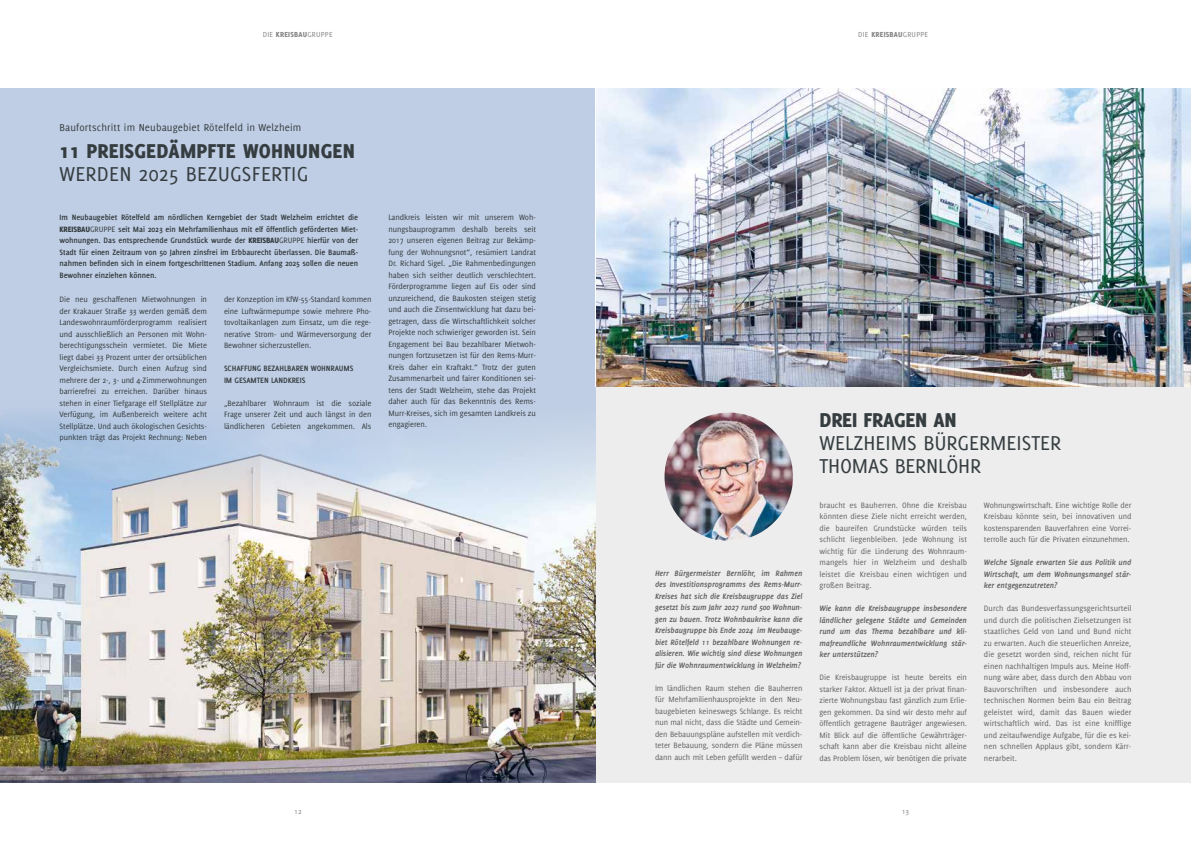
<style>
.page{position:relative;width:1191px;height:842px;background:#fff}
.page>*{position:absolute;margin:0;border:0;box-sizing:border-box;transform-origin:0 0}
.t1{font:22px/23px "Delicious";color:#353d40}
.t2{font:800 22px "Delicious";letter-spacing:.01em;color:#353d40}
.t3{font:800 22px "Delicious";letter-spacing:-.01em;color:#353d40}
.t4{font:11px "Delicious";letter-spacing:.01em;color:#353d40}
.t5{font:8.5px/11.5px "Delicious";letter-spacing:-.01em;color:#646363;text-align:justify}
.t6{font:8.5px/11.5px "Delicious";letter-spacing:-.01em;color:#353d40;text-align:justify}
.t7{font:italic 700 8.5px/11.5px "Delicious";letter-spacing:-.01em;color:#646363;text-align:justify}
.t8{font:700 8.5px/11.5px "Delicious";letter-spacing:-.01em;color:#353d40;text-align:justify}
.t9{font:8px "Delicious";letter-spacing:.03em;color:#878787}
.s1{font-weight:800}
.s2{font-weight:400}
</style>
<div class="page">
<div style="left:595px;top:387px;width:596px;height:395px;background:#ededed"></div>
<img style="left:664px;top:412px;width:129px;height:129px;border-radius:64px">
<div style="left:0;top:88px;width:595px;height:694px;background:#c0cee5"></div>
<img style="left:0;top:415px;width:595px;height:367px">
<img style="left:597px;top:88px;width:594px;height:299px">
<p class="t9" style="left:263px;top:30px;width:72px">DIE <span class="s1">KREISBAU</span>GRUPPE</p>
<p class="t4" style="left:60px;top:122px;width:243px">Baufortschritt im Neubaugebiet Rötelfeld in Welzheim</p>
<h1 class="t2" style="left:60px;top:139px;width:297px">11 PREISGEDÄMPFTE WOHNUNGEN</h1>
<h1 class="t1" style="left:60px;top:162px;width:250px">WERDEN 2025 BEZUGSFERTIG</h1>
<p class="t8" style="left:60px;top:212px;width:300px">Im Neubaugebiet Rötelfeld am nördlichen Kerngebiet der Stadt Welzheim errichtet die <span class="s1">KREISBAU</span><span class="s2">GRUPPE</span> seit Mai 2023 ein Mehrfamilienhaus mit elf öffentlich geförderten Miet&shy;wohnungen. Das entsprechende Grundstück wurde der <span class="s1">KREISBAU</span><span class="s2">GRUPPE</span> hierfür von der Stadt für einen Zeitraum von 50 Jahren zinsfrei im Erbbaurecht überlassen. Die Baumaß&shy;nahmen befinden sich in einem fortgeschrittenen Stadium. Anfang 2025 sollen die neuen Bewohner einziehen können.</p>
<p class="t6" style="left:60px;top:294px;width:149px">Die neu geschaffenen Mietwohnungen in der Krakauer Straße 33 werden gemäß dem Landeswohnraumförderprogramm realisiert und ausschließlich an Personen mit Wohn&shy;berechtigungsschein vermietet. Die Miete liegt dabei 33 Prozent unter der ortsüblichen Vergleichsmiete. Durch einen Aufzug sind mehrere der 2-, 3- und 4-Zimmerwohnungen barrierefrei zu erreichen. Darüber hinaus stehen in einer Tiefgarage elf Stellplätze zur Verfügung, im Außenbereich weitere acht Stellplätze. Und auch ökologischen Gesichts&shy;punkten trägt das Projekt Rechnung: Neben</p>
<p class="t6" style="left:224px;top:294px;width:149px">der Konzeption im KfW-55-Standard kommen eine Luftwärmepumpe sowie mehrere Pho&shy;tovoltaikanlagen zum Einsatz, um die rege&shy;nerative Strom- und Wärmeversorgung der Bewohner sicherzustellen.</p>
<p class="t8" style="left:224px;top:363px;width:131px">SCHAFFUNG BEZAHLBAREN WOHNRAUMS<br>IM GESAMTEN LANDKREIS</p>
<p class="t6" style="left:224px;top:397px;width:149px">„Bezahlbarer Wohnraum ist die soziale Frage unserer Zeit und auch längst in den ländlicheren Gebieten angekommen. Als</p>
<p class="t6" style="left:388px;top:212px;width:149px">Landkreis leisten wir mit unserem Woh&shy;nungsbauprogramm deshalb bereits seit 2017 unseren eigenen Beitrag zur Bekämp&shy;fung der Wohnungsnot“, resümiert Landrat Dr. Richard Sigel. „Die Rahmenbedingungen haben sich seither deutlich verschlechtert.<br>Förderprogramme liegen auf Eis oder sind unzureichend, die Baukosten steigen stetig und auch die Zinsentwicklung hat dazu bei&shy;getragen, dass die Wirtschaftlichkeit solcher Projekte noch schwieriger geworden ist. Sein Engagement bei Bau bezahlbarer Mietwoh&shy;nungen fortzusetzen ist für den Rems-Murr-Kreis daher ein Kraftakt.“ Trotz der guten Zusammenarbeit und fairer Konditionen sei&shy;tens der Stadt Welzheim, stehe das Projekt daher auch für das Bekenntnis des Rems-Murr-Kreises, sich im gesamten Landkreis zu engagieren.</p>
<p class="t9" style="left:858px;top:30px;width:72px">DIE <span class="s1">KREISBAU</span>GRUPPE</p>
<p class="t7" style="left:655px;top:567px;width:149px">Herr Bürgermeister Bernlöhr, im Rahmen des Investitionsprogramms des Rems-Murr-Kreises hat sich die Kreisbaugruppe das Ziel gesetzt bis zum Jahr 2027 rund 500 Wohnun&shy;gen zu bauen. Trotz Wohnbaukrise kann die Kreisbaugruppe bis Ende 2024 im Neubauge&shy;biet Rötelfeld 11 bezahlbare Wohnungen re&shy;alisieren. Wie wichtig sind diese Wohnungen für die Wohnraumentwicklung in Welzheim?</p>
<p class="t5" style="left:655px;top:682px;width:149px">Im ländlichen Raum stehen die Bauherren für Mehrfamilienhausprojekte in den Neu&shy;baugebieten keineswegs Schlange. Es reicht nun mal nicht, dass die Städte und Gemein&shy;den Bebauungspläne aufstellen mit verdich&shy;teter Bebauung, sondern die Pläne müssen dann auch mit Leben gefüllt werden – dafür</p>
<h1 class="t3" style="left:819px;top:407px;width:139px">DREI FRAGEN AN</h1>
<h1 class="t1" style="left:819px;top:431px;width:243px">WELZHEIMS BÜRGERMEISTER<br>THOMAS BERNLÖHR</h1>
<p class="t5" style="left:984px;top:499px;width:149px">Wohnungswirtschaft. Eine wichtige Rolle der Kreisbau könnte sein, bei innovativen und kostensparenden Bauverfahren eine Vorrei&shy;terrolle auch für die Privaten einzunehmen.</p>
<p class="t7" style="left:984px;top:557px;width:149px">Welche Signale erwarten Sie aus Politik und Wirtschaft, um dem Wohnungsmangel stär&shy;ker entgegenzutreten?</p>
<p class="t5" style="left:984px;top:602px;width:149px">Durch das Bundesverfassungsgerichtsurteil und durch die politischen Zielsetzungen ist staatliches Geld von Land und Bund nicht zu erwarten. Auch die steuerlichen Anreize, die gesetzt worden sind, reichen nicht für einen nachhaltigen Impuls aus. Meine Hoff&shy;nung wäre aber, dass durch den Abbau von Bauvorschriften und insbesondere auch technischen Normen beim Bau ein Beitrag geleistet wird, damit das Bauen wieder wirtschaftlich wird. Das ist eine knifflige und zeitaufwendige Aufgabe, für die es kei&shy;nen schnellen Applaus gibt, sondern Kärr&shy;nerarbeit.</p>
<p class="t5" style="left:819px;top:499px;width:149px">braucht es Bauherren. Ohne die Kreisbau könnten diese Ziele nicht erreicht werden, die baureifen Grundstücke würden teils schlicht liegenbleiben. Jede Wohnung ist wichtig für die Linderung des Wohnraum&shy;mangels hier in Welzheim und deshalb leistet die Kreisbau einen wichtigen und großen Beitrag.</p>
<p class="t7" style="left:819px;top:603px;width:149px">Wie kann die Kreisbaugruppe insbesondere ländlicher gelegene Städte und Gemeinden rund um das Thema bezahlbare und kli&shy;mafreundliche Wohnraumentwicklung stär&shy;ker unterstützen?</p>
<p class="t5" style="left:819px;top:672px;width:149px">Die Kreisbaugruppe ist heute bereits ein starker Faktor. Aktuell ist ja der privat finan&shy;zierte Wohnungsbau fast gänzlich zum Erlie&shy;gen gekommen. Da sind wir desto mehr auf öffentlich getragene Bauträger angewiesen.<br>Mit Blick auf die öffentliche Gewährträger&shy;schaft kann aber die Kreisbau nicht alleine das Problem lösen, wir benötigen die private</p>
<p class="t9" style="left:294px;top:807px;width:9px">12</p>
<p class="t9" style="left:901px;top:807px;width:9px">13</p>
</div>
